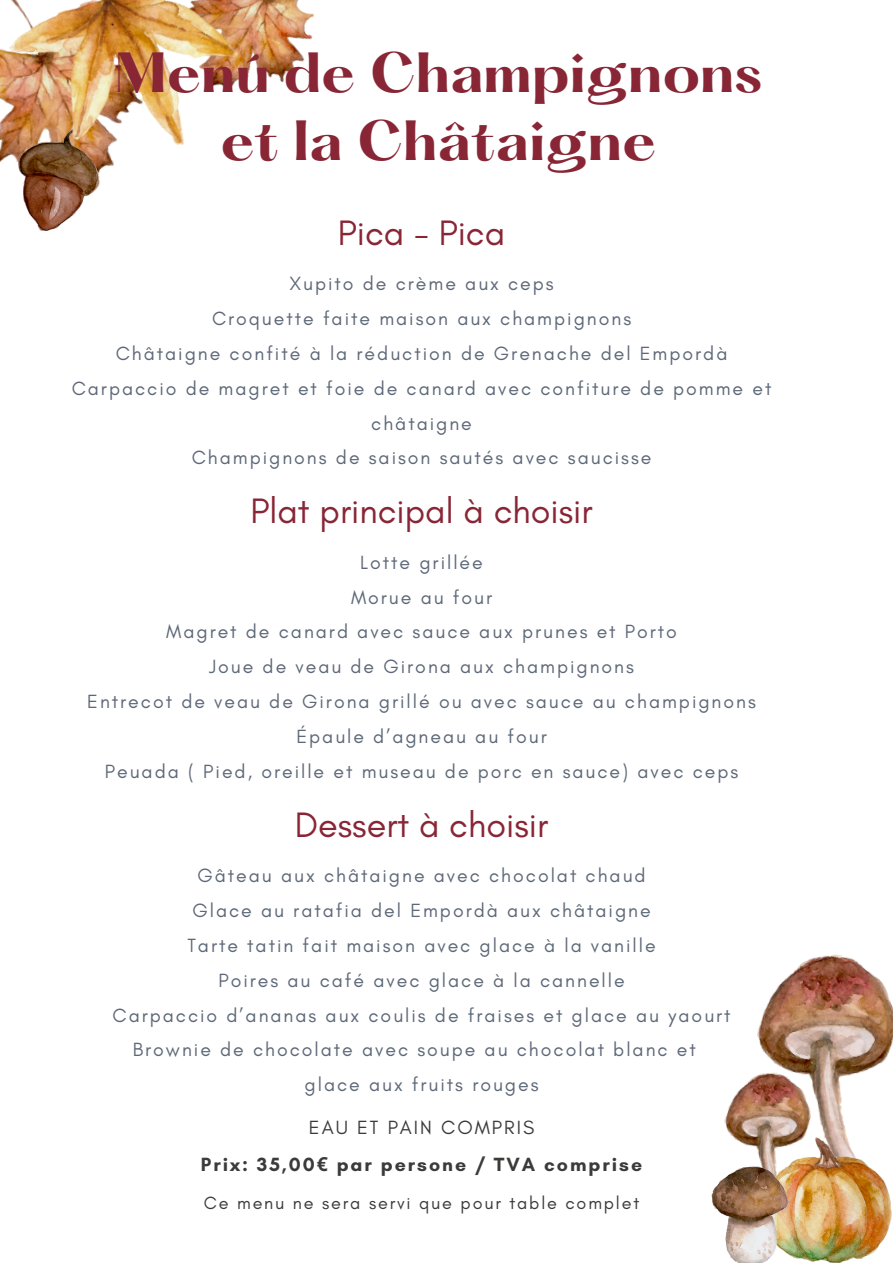
<style>
.page{position:relative;width:893px;height:1264px;background:#fff}
.page>*{position:absolute;margin:0;border:0;box-sizing:border-box;transform-origin:0 0}
.t1{font:700 49.5px/68.6px "Hatton";color:#892636;text-align:center}
.t2{font:36px "Glacial Indifference";color:#892636}
.t3{font:19.5px/34.8px "Glacial Indifference";letter-spacing:.1em;color:#5d6878;text-align:center}
.t4{font:700 19.5px "Glacial Indifference";letter-spacing:.1em;color:#3d3b3a}
.t5{font:19.5px "Glacial Indifference";letter-spacing:.1em;color:#3d3b3a}
.t6{font:18px "Glacial Indifference";letter-spacing:.1em;color:#3d3b3a}
.s1{font-family:"Noto Sans"}
</style>
<div class="page">
<img style="left:289px;top:0;width:25px;height:75px">
<img style="left:23px;top:197px;width:61px;height:33px">
<img style="left:0;top:0;width:289px;height:197px">
<img style="left:757px;top:954px;width:135px;height:182px">
<img style="left:724px;top:1068px;width:96px;height:98px">
<img style="left:765px;top:1136px;width:126px;height:126px">
<img style="left:711px;top:1166px;width:77px;height:95px">
<p class="t1" style="left:115px;top:43px;width:649px">Menú de Champignons et la Châtaigne</p>
<p class="t2" style="left:338px;top:210px;width:169px">Pica - Pica</p>
<p class="t3" style="left:289px;top:266px;width:266px">Xupito de crème aux ceps</p>
<p class="t3" style="left:212px;top:301px;width:420px">Croquette faite maison aux champignons</p>
<p class="t3" style="left:116px;top:335px;width:613px">Châtaigne confité à la réduction de Grenache del Empordà</p>
<p class="t3" style="left:72px;top:370px;width:701px">Carpaccio de magret et foie de canard avec confiture de pomme et châtaigne</p>
<p class="t3" style="left:192px;top:440px;width:461px">Champignons de saison sautés avec saucisse</p>
<p class="t2" style="left:250px;top:489px;width:343px">Plat principal à choisir</p>
<p class="t3" style="left:360px;top:544px;width:124px">Lotte grillée</p>
<p class="t3" style="left:351px;top:579px;width:143px">Morue au four</p>
<p class="t3" style="left:166px;top:614px;width:512px">Magret de canard avec sauce aux prunes et Porto</p>
<p class="t3" style="left:209px;top:649px;width:426px">Joue de veau de Girona aux champignons</p>
<p class="t3" style="left:87px;top:684px;width:670px">Entrecot de veau de Girona grillé ou avec sauce au champignons</p>
<p class="t3" style="left:296px;top:718px;width:252px">Épaule d’agneau au four</p>
<p class="t3" style="left:105px;top:753px;width:635px">Peuada ( Pied, oreille et museau de porc en sauce) avec ceps</p>
<p class="t2" style="left:295px;top:802px;width:255px">Dessert à choisir</p>
<p class="t3" style="left:197px;top:857px;width:449px">Gâteau aux châtaigne avec chocolat chaud</p>
<p class="t3" style="left:192px;top:892px;width:460px">Glace au ratafia del Empordà aux châtaigne</p>
<p class="t3" style="left:187px;top:927px;width:470px">Tarte tatin fait maison avec glace à la vanille</p>
<p class="t3" style="left:218px;top:962px;width:408px">Poires au café avec glace à la cannelle</p>
<p class="t3" style="left:112px;top:997px;width:619px">Carpaccio d’ananas aux coulis de fraises et glace au yaourt</p>
<p class="t3" style="left:133px;top:1032px;width:564px">Brownie de chocolate avec soupe au chocolat blanc et</p>
<p class="t3" style="left:304px;top:1067px;width:235px">glace aux fruits rouges</p>
<p class="t5" style="left:309px;top:1115px;width:227px">EAU ET PAIN COMPRIS</p>
<p class="t4" style="left:201px;top:1152px;width:442px">Prix: 35,00<span class="s1">€</span> par persone / TVA comprise</p>
<p class="t6" style="left:204px;top:1191px;width:437px">Ce menu ne sera servi que pour table complet</p>
</div>
